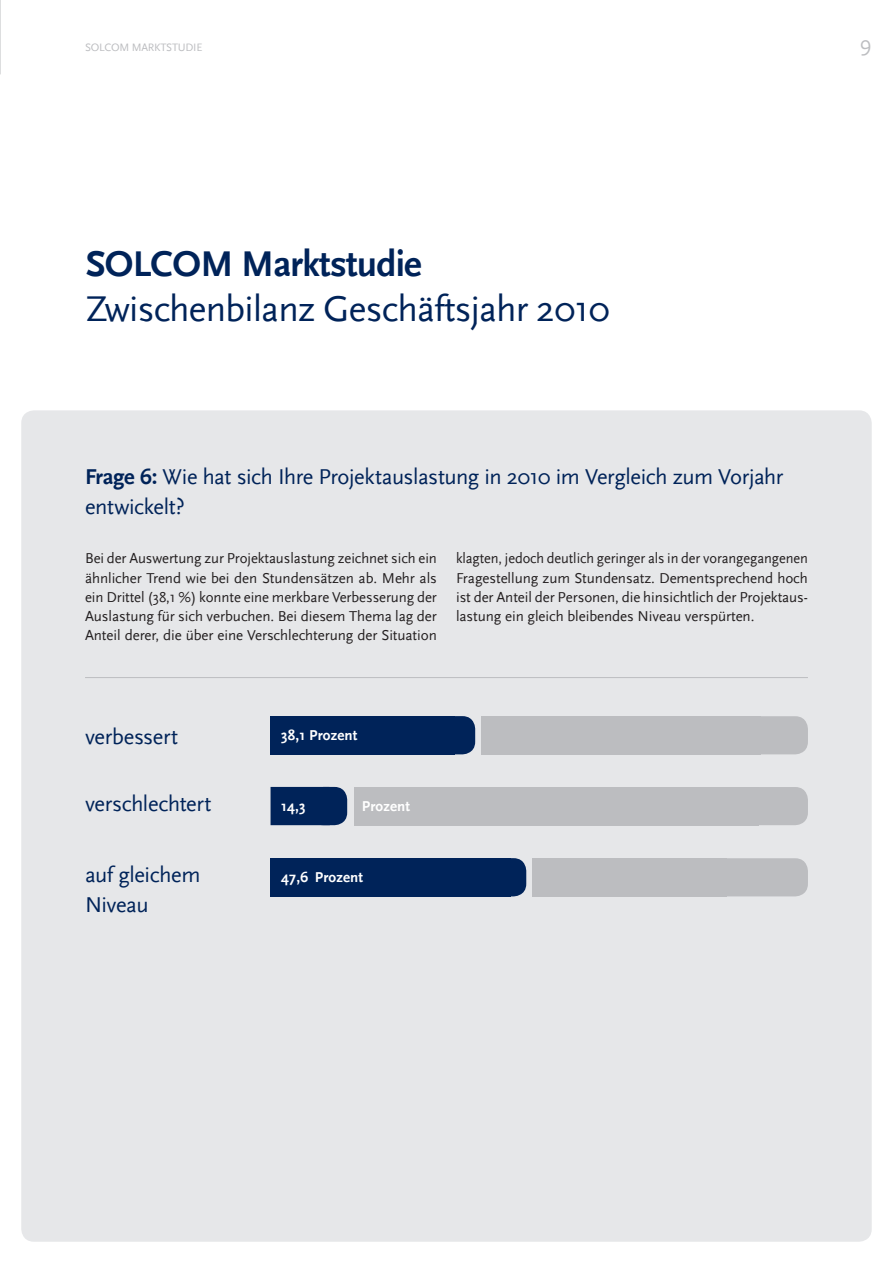
<style>
.page{position:relative;width:893px;height:1263px;background:#fff}
.page>*{position:absolute;margin:0;border:0;box-sizing:border-box;transform-origin:0 0}
.t1{font:37.5px "Scala Sans";letter-spacing:-.02em;color:#002359}
.t2{font:700 37.5px "Scala Sans";letter-spacing:-.02em;color:#002359}
.t3{font:22.5px/30px "Scala Sans";letter-spacing:-.02em;color:#002359}
.t4{font:22.5px "Scala Sans";color:#bcbdc0}
.t5{font:15px/19.2px "Scala Sans";letter-spacing:-.005em;color:#231f20;text-align:justify}
.t6{font:15px/19.2px "Scala Sans";letter-spacing:-.005em;color:#231f20;text-align:justify;scale:.96 1}
.t7{font:700 15px "Scala Sans";letter-spacing:.01em;color:#fff}
.t8{font:11.25px "Scala Sans";letter-spacing:-.02em;color:#bcbdc0}
.s1{font-weight:700}
</style>
<div class="page">
<div style="left:21px;top:410px;width:851px;height:832px;background:#e6e7e9;border-radius:13px"></div>
<hr style="left:0;top:0;width:1px;height:74px;background:#bcbdc0">
<div style="left:534px;top:858px;width:274px;height:38px;background:#bcbdc0;border-radius:13px"></div>
<div style="left:533px;top:858px;width:194px;height:38px;background:#bcbdc0"></div>
<div style="left:271px;top:858px;width:240px;height:38px;background:#002359"></div>
<div style="left:490px;top:858px;width:36px;height:38px;background:#002359;border-radius:13px"></div>
<div style="left:376px;top:787px;width:432px;height:38px;background:#bcbdc0;border-radius:13px"></div>
<div style="left:355px;top:787px;width:404px;height:38px;background:#bcbdc0"></div>
<div style="left:271px;top:787px;width:49px;height:38px;background:#002359"></div>
<div style="left:311px;top:787px;width:36px;height:38px;background:#002359;border-radius:13px"></div>
<div style="left:692px;top:716px;width:116px;height:38px;background:#bcbdc0;border-radius:13px"></div>
<div style="left:482px;top:716px;width:279px;height:38px;background:#bcbdc0"></div>
<div style="left:271px;top:716px;width:184px;height:38px;background:#002359"></div>
<div style="left:439px;top:716px;width:36px;height:38px;background:#002359;border-radius:13px"></div>
<hr style="left:85px;top:677px;width:723px;height:1px;background:#bcbdc0">
<p class="t8" style="left:85px;top:41px;width:119px">SOLCOM MARKTSTUDIE</p>
<h2 class="t4" style="left:859px;top:31px;width:14px">9</h2>
<h1 class="t2" style="left:86px;top:242px;width:338px">SOLCOM Marktstudie</h1>
<h1 class="t1" style="left:86px;top:288px;width:526px">Zwischenbilanz Geschäftsjahr 2010</h1>
<h2 class="t3" style="left:85px;top:462px;width:700px"><span class="s1">Frage 6:</span> Wie hat sich Ihre Projektauslastung in 2010 im Vergleich zum Vorjahr entwickelt?</h2>
<p class="t5" style="left:85px;top:549px;width:353px">Bei der Auswertung zur Projektauslastung zeichnet sich ein ähnlicher Trend wie bei den Stundensätzen ab. Mehr als ein Drittel (38,1 %) konnte eine merkbare Verbesserung der Auslastung für sich verbuchen. Bei diesem Thema lag der Anteil derer, die über eine Verschlechterung der Situation</p>
<p class="t6" style="left:456px;top:549px;width:368px">klagten, jedoch deutlich geringer als in der vorangegangenen Fragestellung zum Stundensatz. Dementsprechend hoch ist der Anteil der Personen, die hinsichtlich der Projektaus&shy;lastung ein gleich bleibendes Niveau verspürten.</p>
<h2 class="t3" style="left:85px;top:722px;width:95px">verbessert</h2>
<h2 class="t3" style="left:85px;top:789px;width:128px">verschlechtert</h2>
<p class="t7" style="left:281px;top:726px;width:78px">38,1 Prozent</p>
<p class="t7" style="left:281px;top:797px;width:26px">14,3</p>
<p class="t7" style="left:362px;top:797px;width:50px">Prozent</p>
<h2 class="t3" style="left:85px;top:860px;width:117px">auf gleichem<br>Niveau</h2>
<p class="t7" style="left:281px;top:868px;width:84px">47,6 Prozent</p>
</div>
